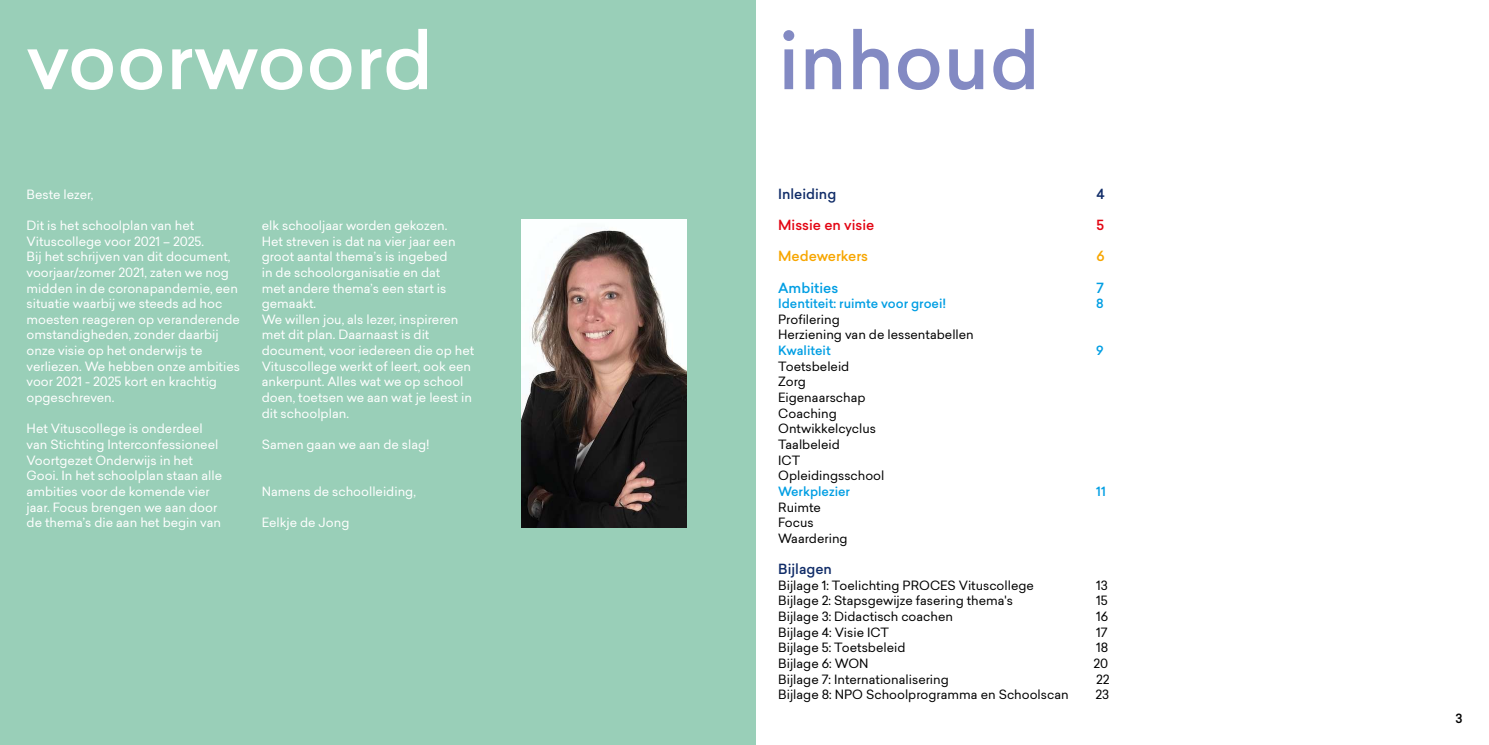
<style>
.page{position:relative;width:1489px;height:745px;background:#fff}
.page>*{position:absolute;margin:0;border:0;box-sizing:border-box;transform-origin:0 0}
.t1{font:500 77.5px "Sailec";color:#fff}
.t2{font:500 77.5px "Sailec";color:#838ac3}
.t3{font:500 13.75px "Sailec";color:#102c68}
.t4{font:500 13.75px "Sailec";color:#e30513}
.t5{font:500 13.75px "Sailec";color:#f7a600}
.t6{font:500 13.75px "Sailec";color:#009ee3}
.t7{font:12.5px/15.6px "Sailec";color:#fff}
.t8{font:12.5px/15.6px "Sailec";color:#000}
.t9{font:500 12.5px "Sailec";color:#009ee3}
.t10{font:500 12.5px "Sailec";color:#000}
</style>
<div class="page">
<div style="left:0;top:0;width:755px;height:744px;background:#99cfb8"></div>
<img style="left:521px;top:220px;width:165px;height:307px">
<h1 class="t1" style="left:27px;top:28px;width:408px">voorwoord</h1>
<p class="t7" style="left:27px;top:187px;width:68px">Beste lezer,</p>
<p class="t7" style="left:27px;top:219px;width:215px">Dit is het schoolplan van het<br>Vituscollege voor 2021 – 2025.<br>Bij het schrijven van dit document, voorjaar/zomer 2021, zaten we nog midden in de coronapandemie, een situatie waarbij we steeds ad hoc moesten reageren op veranderende omstandigheden, zonder daarbij onze visie op het onderwijs te verliezen. We hebben onze ambities voor 2021 - 2025 kort en krachtig opgeschreven.</p>
<p class="t7" style="left:27px;top:422px;width:197px">Het Vituscollege is onderdeel van Stichting Interconfessioneel<br>Voortgezet Onderwijs in het<br>Gooi. In het schoolplan staan alle ambities voor de komende vier jaar. Focus brengen we aan door de thema’s die aan het begin van</p>
<p class="t7" style="left:262px;top:219px;width:214px">elk schooljaar worden gekozen.<br>Het streven is dat na vier jaar een groot aantal thema’s is ingebed<br>in de schoolorganisatie en dat<br>met andere thema’s een start is gemaakt.<br>We willen jou, als lezer, inspireren met dit plan. Daarnaast is dit document, voor iedereen die op het<br>Vituscollege werkt of leert, ook een ankerpunt. Alles wat we op school doen, toetsen we aan wat je leest in dit schoolplan.</p>
<p class="t7" style="left:262px;top:437px;width:169px">Samen gaan we aan de slag!</p>
<p class="t7" style="left:262px;top:484px;width:156px">Namens de schoolleiding,</p>
<p class="t7" style="left:262px;top:516px;width:89px">Eelkje de Jong</p>
<h1 class="t2" style="left:778px;top:28px;width:263px">inhoud</h1>
<p class="t3" style="left:778px;top:188px;width:60px">Inleiding</p>
<p class="t3" style="left:1096px;top:188px;width:10px">4</p>
<p class="t4" style="left:778px;top:219px;width:98px">Missie en visie</p>
<p class="t4" style="left:1096px;top:219px;width:9px">5</p>
<p class="t5" style="left:778px;top:250px;width:92px">Medewerkers</p>
<p class="t5" style="left:1096px;top:250px;width:10px">6</p>
<p class="t6" style="left:778px;top:281px;width:62px">Ambities</p>
<p class="t6" style="left:1096px;top:281px;width:9px">7</p>
<p class="t9" style="left:778px;top:298px;width:169px">Identiteit: ruimte voor groei!</p>
<p class="t9" style="left:1096px;top:298px;width:9px">8</p>
<p class="t8" style="left:778px;top:311px;width:197px">Profilering<br>Herziening van de lessentabellen</p>
<p class="t9" style="left:778px;top:345px;width:54px">Kwaliteit</p>
<p class="t9" style="left:1096px;top:345px;width:9px">9</p>
<p class="t8" style="left:778px;top:359px;width:108px">Toetsbeleid<br>Zorg<br>Eigenaarschap<br>Coaching<br>Ontwikkelcyclus<br>Taalbeleid<br>ICT<br>Opleidingsschool</p>
<p class="t9" style="left:778px;top:485px;width:73px">Werkplezier</p>
<p class="t9" style="left:1096px;top:485px;width:11px">11</p>
<p class="t8" style="left:778px;top:500px;width:71px">Ruimte<br>Focus<br>Waardering</p>
<p class="t3" style="left:778px;top:563px;width:55px">Bijlagen</p>
<p class="t8" style="left:778px;top:578px;width:257px">Bijlage 1: Toelichting PROCES Vituscollege</p>
<p class="t8" style="left:1096px;top:578px;width:13px">13</p>
<p class="t8" style="left:778px;top:594px;width:236px">Bijlage 2: Stapsgewijze fasering thema's</p>
<p class="t8" style="left:1096px;top:594px;width:13px">15</p>
<p class="t8" style="left:778px;top:609px;width:176px">Bijlage 3: Didactisch coachen</p>
<p class="t8" style="left:1096px;top:609px;width:14px">16</p>
<p class="t8" style="left:778px;top:625px;width:112px">Bijlage 4: Visie ICT</p>
<p class="t8" style="left:1096px;top:625px;width:13px">17</p>
<p class="t8" style="left:778px;top:641px;width:129px">Bijlage 5: Toetsbeleid</p>
<p class="t8" style="left:1096px;top:641px;width:14px">18</p>
<p class="t8" style="left:778px;top:656px;width:92px">Bijlage 6: WON</p>
<p class="t8" style="left:1093px;top:656px;width:16px">20</p>
<p class="t8" style="left:778px;top:672px;width:172px">Bijlage 7: Internationalisering</p>
<p class="t8" style="left:1096px;top:672px;width:15px">22</p>
<p class="t8" style="left:778px;top:687px;width:292px">Bijlage 8: NPO Schoolprogramma en Schoolscan</p>
<p class="t8" style="left:1095px;top:687px;width:15px">23</p>
<p class="t10" style="left:1455px;top:712px;width:9px">3</p>
</div>
